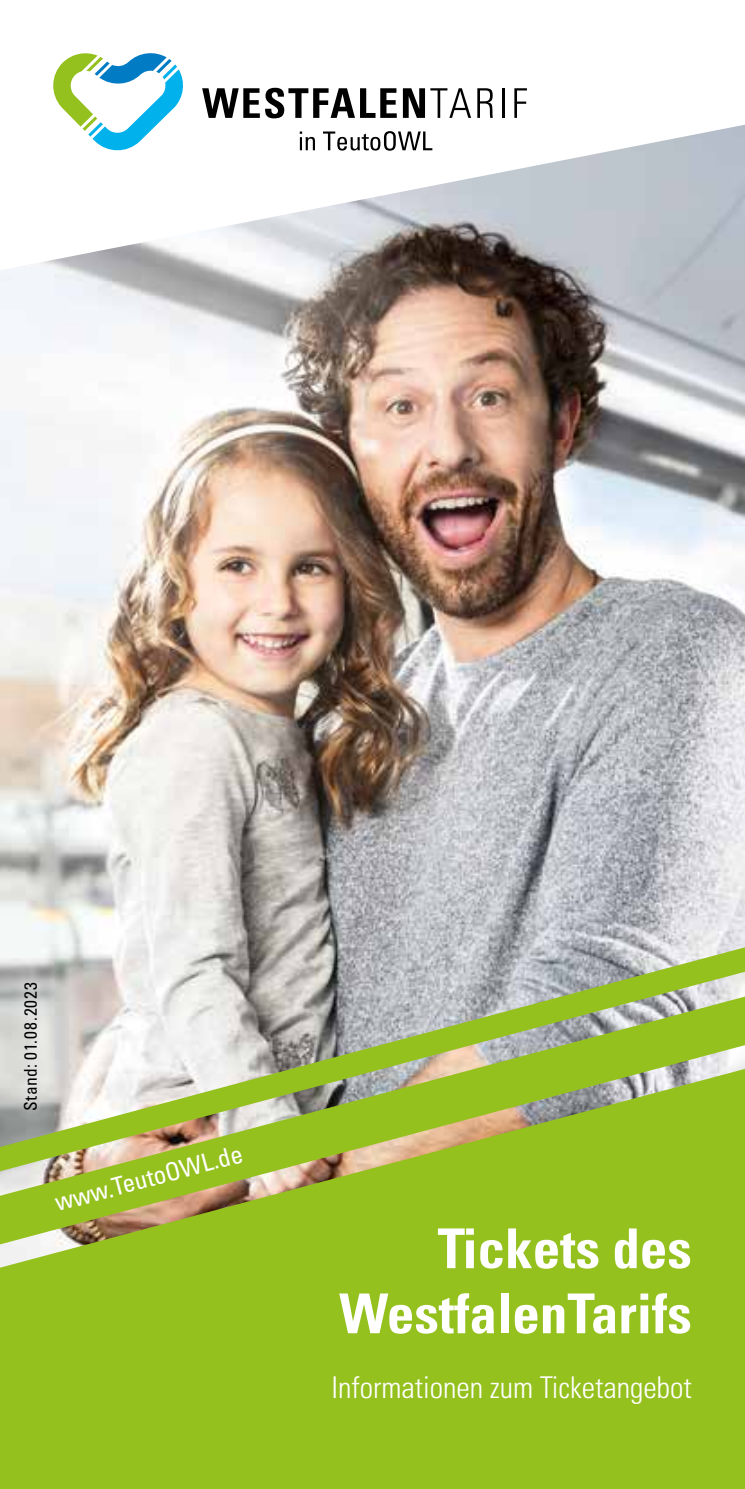
<style>
.page{position:relative;width:745px;height:1489px;background:#fff}
.page>*{position:absolute;margin:0;border:0;box-sizing:border-box;transform-origin:0 0}
.t1{font:700 condensed 55px/65px "Univers LT Pro";color:#fff;text-align:right}
.t2{font:300 condensed 30px "Univers LT Pro";color:#fff}
.t3{font:condensed 25px "Univers LT Pro";color:#fff}
.t4{font:condensed 17.5px "Univers LT Pro";letter-spacing:.055em;color:#000}
</style>
<div class="page">
<img style="left:0;top:270px;width:744px;height:677px">
<svg style="left:5px;top:87px;width:739px;height:183px"></svg>
<svg style="left:0;top:947px;width:744px;height:49px;background:#bbc0b2"></svg>
<svg style="left:0;top:996px;width:744px;height:72px;background:#b7c393"></svg>
<svg style="left:0;top:1068px;width:744px;height:420px;background:#9bbf2f"></svg>
<div style="left:13px;top:971px;width:39px;height:154px;background:#fff;opacity:.7"></div>
<svg style="left:477px;top:88px;width:15px;height:30px"></svg>
<hr style="left:501px;top:88px;width:3px;height:30px;background:#000">
<svg style="left:514px;top:88px;width:12px;height:30px"></svg>
<svg style="left:202px;top:88px;width:194px;height:30px"></svg>
<svg style="left:402px;top:88px;width:69px;height:30px"></svg>
<svg style="left:53px;top:53px;width:133px;height:98px"></svg>
<svg style="left:299px;top:131px;width:16px;height:19px"></svg>
<svg style="left:323px;top:131px;width:109px;height:20px"></svg>
<p class="t4" style="left:19px;top:1111px;width:131px;rotate:-90deg">Stand: 01.08.2023</p>
<p class="t3" style="left:51px;top:1187px;width:194px;rotate:-15deg">www.TeutoOWL.de</p>
<h1 class="t1" style="left:339px;top:1215px;width:354px">Tickets des<br>WestfalenTarifs</h1>
<p class="t2" style="left:331px;top:1367px;width:361px">Informationen zum Ticketangebot</p>
</div>
